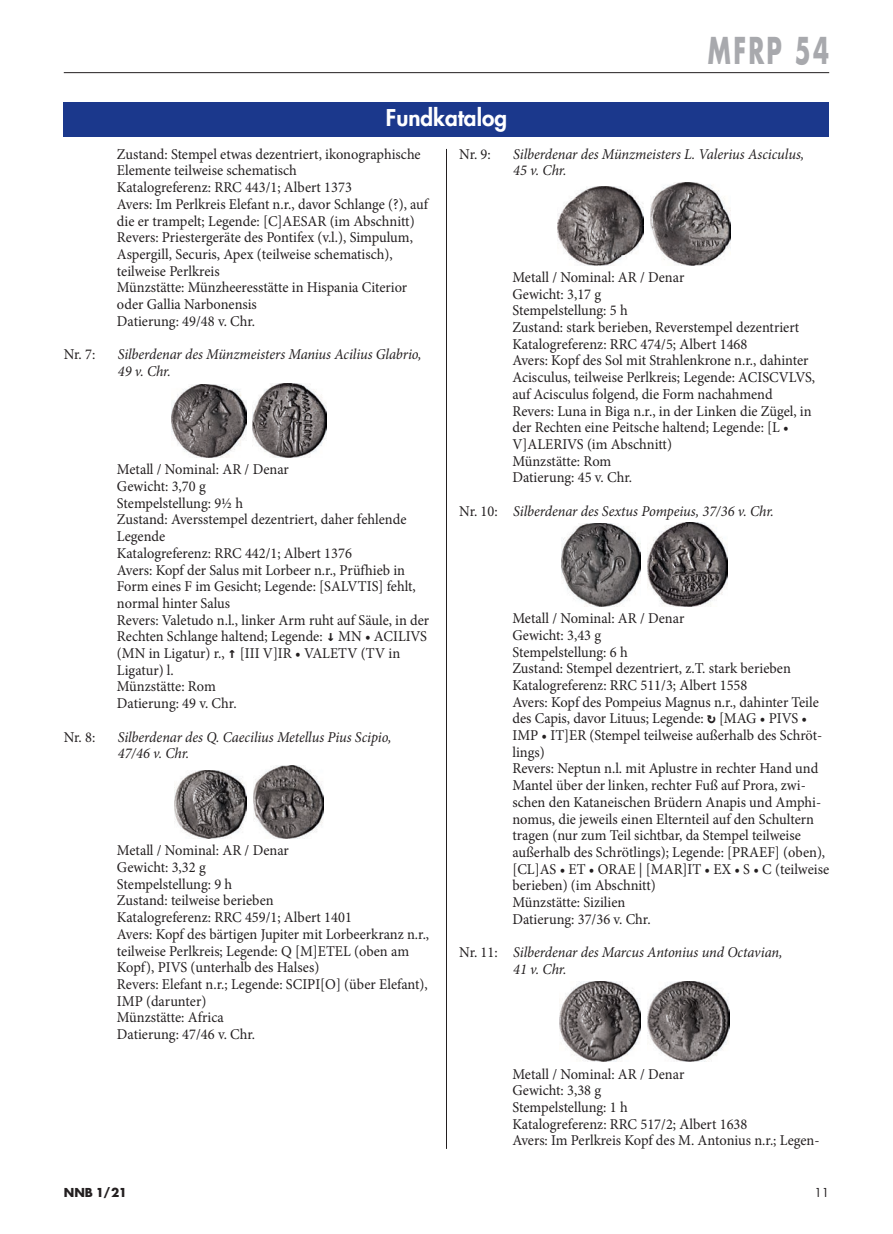
<style>
.page{position:relative;width:893px;height:1234px;background:#fff}
.page>*{position:absolute;margin:0;border:0;box-sizing:border-box;transform-origin:0 0}
.t1{font:700 36px "Futura Std";letter-spacing:.1em;color:#a8a9ad;scale:.65 1}
.t2{font:800 22.5px "Futura Std";color:#fff}
.t3{font:15px/16.6px "Minion Pro";color:#231f20;scale:.96 1}
.t4{font:italic 15px/16.6px "Minion Pro";letter-spacing:-.005em;color:#231f20;scale:.96 1}
.t5{font:700 12px "Futura Std";color:#231f20}
.t6{font:12px "Futura Std";color:#231f20}
.s1{font-style:normal}
.s2{font-family:"Menlo";font-weight:700;font-style:italic}
</style>
<div class="page">
<hr style="left:64px;top:72px;width:765px;height:1px;background:#231f20">
<hr style="left:446px;top:149px;width:1px;height:999px;background:#231f20">
<div style="left:64px;top:102px;width:765px;height:34px;background:#1b388c"></div>
<img style="left:171px;top:384px;width:75px;height:73px">
<img style="left:253px;top:383px;width:73px;height:74px">
<img style="left:174px;top:770px;width:73px;height:68px">
<img style="left:253px;top:765px;width:70px;height:73px">
<img style="left:558px;top:187px;width:85px;height:78px">
<img style="left:650px;top:182px;width:81px;height:83px">
<img style="left:561px;top:523px;width:80px;height:83px">
<img style="left:647px;top:523px;width:80px;height:83px">
<img style="left:559px;top:981px;width:82px;height:80px">
<img style="left:648px;top:981px;width:81px;height:80px">
<h1 class="t1" style="left:708px;top:26px;width:188px">MFRP 54</h1>
<h2 class="t2" style="left:386px;top:103px;width:123px">Fundkatalog</h2>
<p class="t3" style="left:117px;top:146px;width:326px">Zustand: Stempel etwas dezentriert, ikonographische Elemente teilweise schematisch<br>Katalogreferenz: RRC 443/1; Albert 1373<br>Avers: Im Perlkreis Elefant n.r., davor Schlange (?), auf die er trampelt; Legende: [C]AESAR (im Abschnitt)<br>Revers: Priestergeräte des Pontifex (v.l.), Simpulum, Aspergill, Securis, Apex (teilweise schematisch), teilweise Perlkreis<br>Münzstätte: Münzheeresstätte in Hispania Citerior oder Gallia Narbonensis<br>Datierung: 49/48 v. Chr.</p>
<p class="t3" style="left:459px;top:146px;width:34px">Nr. 9:</p>
<p class="t4" style="left:513px;top:145px;width:305px">Silberdenar des Münzmeisters L. Valerius Asciculus,<br>45 v. Chr.</p>
<p class="t3" style="left:512px;top:269px;width:317px">Metall / Nominal: AR / Denar<br>Gewicht: 3,17 g<br>Stempelstellung: 5 h<br>Zustand: stark berieben, Reverstempel dezentriert Katalogreferenz: RRC 474/5; Albert 1468<br>Avers: Kopf des Sol mit Strahlenkrone n.r., dahinter Acisculus, teilweise Perlkreis; Legende: ACISCVLVS, auf Acisculus folgend, die Form nachahmend Revers: Luna in Biga n.r., in der Linken die Zügel, in der Rechten eine Peitsche haltend; Legende: [L • V]ALERIVS (im Abschnitt)<br>Münzstätte: Rom<br>Datierung: 45 v. Chr.</p>
<p class="t4" style="left:459px;top:502px;width:329px"><span class="s1">Nr. 10:</span> Silberdenar des Sextus Pompeius, 37/36 v. Chr.</p>
<p class="t3" style="left:64px;top:346px;width:34px">Nr. 7:</p>
<p class="t4" style="left:118px;top:346px;width:318px">Silberdenar des Münzmeisters Manius Acilius Glabrio,<br>49 v. Chr.</p>
<p class="t3" style="left:117px;top:461px;width:327px">Metall / Nominal: AR / Denar<br>Gewicht: 3,70 g<br>Stempelstellung: 9½ h<br>Zustand: Aversstempel dezentriert, daher fehlende<br>Legende<br>Katalogreferenz: RRC 442/1; Albert 1376<br>Avers: Kopf der Salus mit Lorbeer n.r., Prüfhieb in<br>Form eines F im Gesicht; Legende: [SALVTIS] fehlt, normal hinter Salus<br>Revers: Valetudo n.l., linker Arm ruht auf Säule, in der<br>Rechten Schlange haltend; Legende: <span class="s2">↓</span> MN • ACILIVS (MN in Ligatur) r., <span class="s2">↑</span> [III V]IR • VALETV (TV in<br>Ligatur) l.<br>Münzstätte: Rom<br>Datierung: 49 v. Chr.</p>
<p class="t3" style="left:512px;top:610px;width:331px">Metall / Nominal: AR / Denar<br>Gewicht: 3,43 g<br>Stempelstellung: 6 h<br>Zustand: Stempel dezentriert, z.T. stark berieben Katalogreferenz: RRC 511/3; Albert 1558<br>Avers: Kopf des Pompeius Magnus n.r., dahinter Teile des Capis, davor Lituus; Legende: <span class="s2">↻</span> [MAG • PIVS • IMP • IT]ER (Stempel teilweise außerhalb des Schröt&shy;lings)<br>Revers: Neptun n.l. mit Aplustre in rechter Hand und Mantel über der linken, rechter Fuß auf Prora, zwi&shy;schen den Kataneischen Brüdern Anapis und Amphi&shy;nomus, die jeweils einen Elternteil auf den Schultern tragen (nur zum Teil sichtbar, da Stempel teilweise außerhalb des Schrötlings); Legende: [PRAEF] (oben), [CL]AS • ET • ORAE | [MAR]IT • EX • S • C (teilweise berieben) (im Abschnitt)<br>Münzstätte: Sizilien<br>Datierung: 37/36 v. Chr.</p>
<p class="t4" style="left:513px;top:943px;width:282px;text-indent:-54px"><span class="s1">Nr. 11:</span> Silberdenar des Marcus Antonius und Octavian,<br>41 v. Chr.</p>
<p class="t3" style="left:64px;top:728px;width:34px">Nr. 8:</p>
<p class="t4" style="left:118px;top:728px;width:286px">Silberdenar des Q. Caecilius Metellus Pius Scipio,<br>47/46 v. Chr.</p>
<p class="t3" style="left:117px;top:842px;width:327px">Metall / Nominal: AR / Denar<br>Gewicht: 3,32 g<br>Stempelstellung: 9 h<br>Zustand: teilweise berieben<br>Katalogreferenz: RRC 459/1; Albert 1401<br>Avers: Kopf des bärtigen Jupiter mit Lorbeerkranz n.r., teilweise Perlkreis; Legende: Q [M]ETEL (oben am<br>Kopf), PIVS (unterhalb des Halses)<br>Revers: Elefant n.r.; Legende: SCIPI[O] (über Elefant),<br>IMP (darunter)<br>Münzstätte: Africa<br>Datierung: 47/46 v. Chr.</p>
<p class="t3" style="left:512px;top:1065px;width:321px">Metall / Nominal: AR / Denar<br>Gewicht: 3,38 g<br>Stempelstellung: 1 h<br>Katalogreferenz: RRC 517/2; Albert 1638<br>Avers: Im Perlkreis Kopf des M. Antonius n.r.; Legen-</p>
<p class="t5" style="left:64px;top:1184px;width:65px">NNB 1/21</p>
<p class="t6" style="left:814px;top:1184px;width:16px">11</p>
</div>
